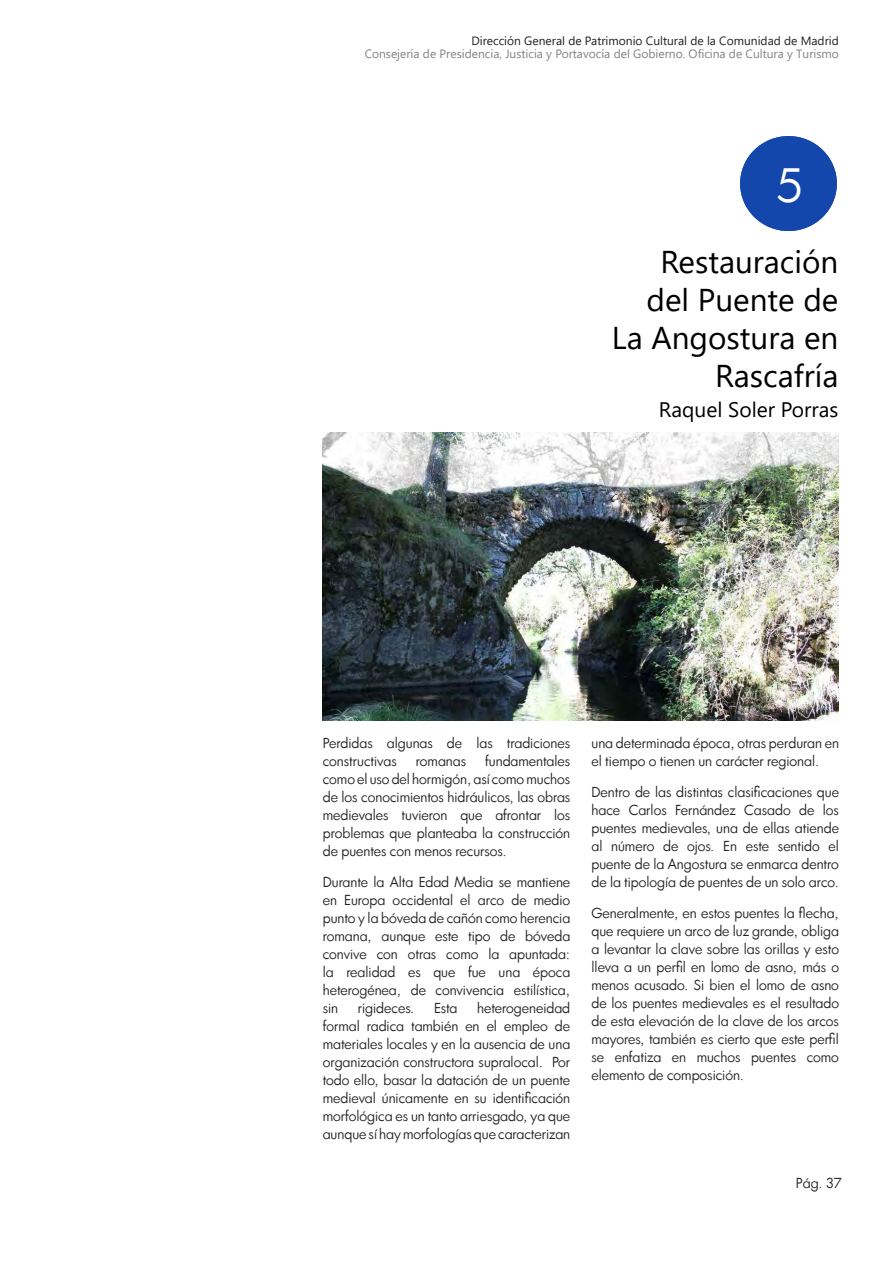
<style>
.page{position:relative;width:893px;height:1263px;background:#fff}
.page>*{position:absolute;margin:0;border:0;box-sizing:border-box;transform-origin:0 0}
.t1{font:45px "Luz Sans";color:#fff}
.t2{font:31.5px/37.8px "Segoe UI";color:#000;text-align:right}
.t3{font:21px "Segoe UI";color:#000}
.t4{font:13.5px/18px "Luz Sans";color:#231f20;text-align:justify}
.t5{font:12px "Segoe UI";color:#808285}
.t6{font:12px "Segoe UI";color:#231f20}
</style>
<div class="page">
<img style="left:323px;top:432px;width:515px;height:288px">
<div style="left:740px;top:136px;width:97px;height:95px;background:#1447ac;border-radius:50%"></div>
<p class="t6" style="left:471px;top:31px;width:369px">Dirección General de Patrimonio Cultural de la Comunidad de Madrid</p>
<p class="t5" style="left:365px;top:44px;width:476px">Consejería de Presidencia, Justicia y Portavocía del Gobierno. Oficina de Cultura y Turismo</p>
<p class="t1" style="left:772px;top:155px;width:43px">13</p>
<p class="t1" style="left:777px;top:155px;width:28px">5</p>
<p class="t2" style="left:612px;top:242px;width:228px">Restauración del Puente de<br>La Angostura en<br>Rascafría</p>
<p class="t3" style="left:659px;top:393px;width:181px">Raquel Soler Porras</p>
<p class="t4" style="left:323px;top:734px;width:249px">Perdidas algunas de las tradiciones constructivas</p>
<p class="t4" style="left:323px;top:752px;width:249px;text-indent:162px">fundamentales como el uso del hormigón, así como muchos de los conocimientos hidráulicos, las obras medievales tuvieron que afrontar los problemas que planteaba la construcción de puentes con menos recursos.</p>
<p class="t4" style="left:323px;top:873px;width:249px">Durante la Alta Edad Media se mantiene en Europa occidental el arco de medio punto y la bóveda de cañón como herencia romana, aunque este tipo de bóveda convive con otras como la apuntada: la realidad es que fue una época heterogénea, de convivencia estilística, sin</p>
<p class="t4" style="left:416px;top:752px;width:52px">romanas</p>
<p class="t4" style="left:323px;top:999px;width:249px;text-indent:154px">heterogeneidad formal radica también en el empleo de materiales locales y en la ausencia de una organización constructora supralocal. Por todo ello, basar la datación de un puente medieval únicamente en su identificación morfológica es un tanto arriesgado, ya que aunque sí hay morfologías que caracterizan</p>
<p class="t4" style="left:358px;top:999px;width:58px">rigideces.</p>
<p class="t4" style="left:434px;top:999px;width:25px">Esta</p>
<p class="t4" style="left:591px;top:734px;width:249px">una determinada época, otras perduran en el tiempo o tienen un carácter regional.</p>
<p class="t4" style="left:591px;top:783px;width:249px">Dentro de las distintas clasificaciones que hace Carlos Fernández Casado de los puentes medievales, una de ellas atiende al número de ojos. En este sentido el puente de la Angostura se enmarca dentro de la tipología de puentes de un solo arco.</p>
<p class="t4" style="left:591px;top:903px;width:249px">Generalmente, en estos puentes la flecha, que requiere un arco de luz grande, obliga a levantar la clave sobre las orillas y esto lleva a un perfil en lomo de asno, más o menos acusado. Si bien el lomo de asno de los puentes medievales es el resultado de esta elevación de la clave de los arcos mayores, también es cierto que este perfil se enfatiza en muchos puentes como elemento de composición.</p>
<p class="t4" style="left:796px;top:1174px;width:48px">Pág. 37</p>
</div>
